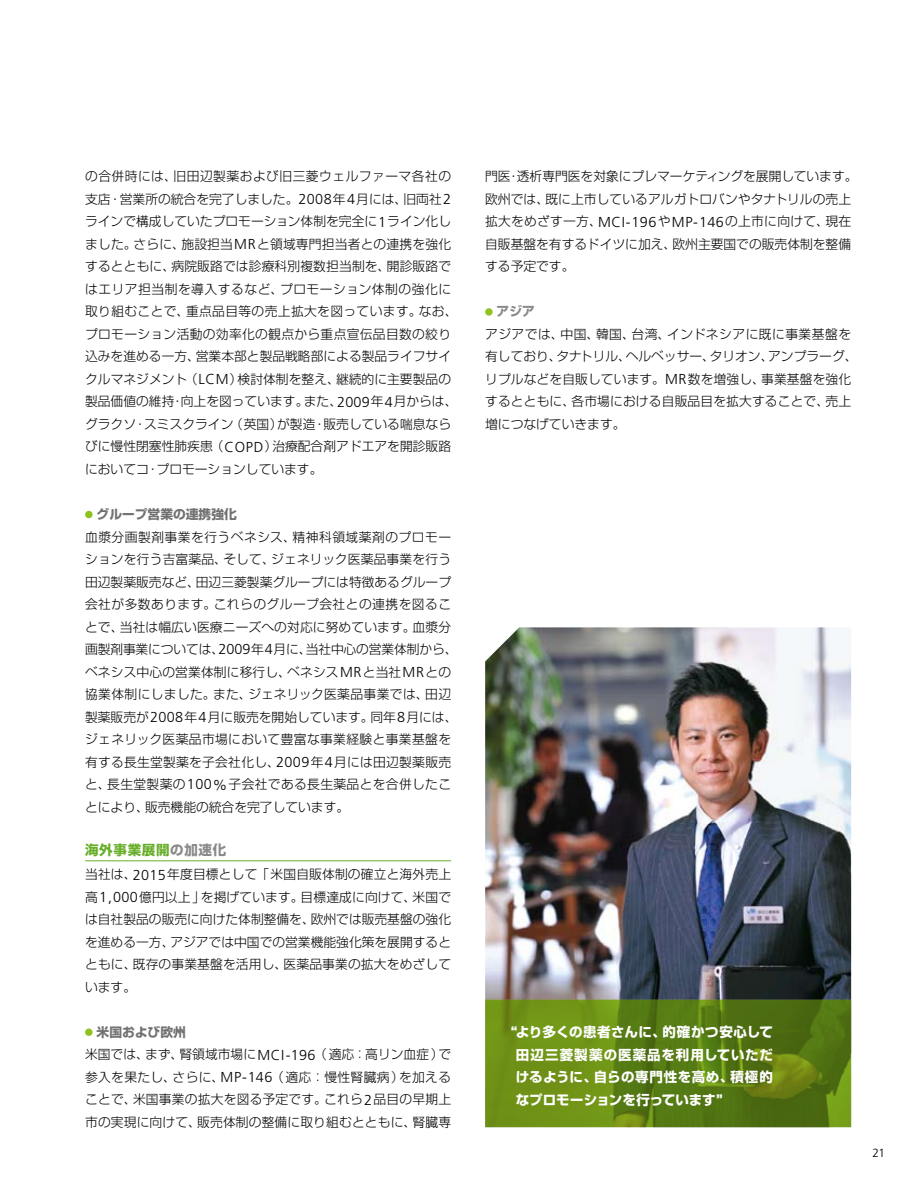
<style>
.page{position:relative;width:915px;height:1191px;background:#fff}
.page>*{position:absolute;margin:0;border:0;box-sizing:border-box;transform-origin:0 0}
.t1{font:700 13.5px/22.5px "Shin Go";letter-spacing:.03em;color:#fff;text-align:justify}
.t2{font:700 13.5px "Shin Go";letter-spacing:.05em;color:#67ae28}
.t3{font:300 12.75px/22.5px "Shin Go";letter-spacing:.01em;color:#000}
.t4{font:700 12.75px "Shin Go";color:#727172}
.t5{font:700 12.75px "Shin Go";color:#898989}
.t6{font:300 11.85px "Frutiger";color:#000}
.s1{font-family:"Frutiger";font-size:14.4px}
.s2{color:#898989}
.s3{font-weight:700;color:#727172}
</style>
<div class="page">
<hr style="left:85px;top:860px;width:366px;height:1px;background:#67ae28">
<div style="left:85px;top:511px;width:7px;height:7px;background:#8ec31f;border-radius:50%"></div>
<div style="left:85px;top:1028px;width:7px;height:8px;background:#8ec31f;border-radius:50%"></div>
<div style="left:485px;top:308px;width:7px;height:8px;background:#8ec31f;border-radius:50%"></div>
<img style="left:485px;top:627px;width:365px;height:372px">
<svg style="left:485px;top:999px;width:365px;height:128px;background:#5f8114"></svg>
<p class="t3" style="left:85px;top:165px;width:374px">の合併時には、旧田辺製薬および旧三菱ウェルファーマ各社の支店・営業所の統合を完了しました。<span class="s1">2008</span>年<span class="s1">4</span>月には、旧両社<span class="s1">2</span>ラインで構成していたプロモーション体制を完全に<span class="s1">1</span>ライン化しました。さらに、施設担当<span class="s1">MR</span>と領域専門担当者との連携を強化するとともに、病院販路では診療科別複数担当制を、開診販路ではエリア担当制を導入するなど、プロモーション体制の強化に取り組むことで、重点品目等の売上拡大を図っています。なお、プロモーション活動の効率化の観点から重点宣伝品目数の絞り込みを進める一方、営業本部と製品戦略部による製品ライフサイクルマネジメント（<span class="s1">LCM</span>）検討体制を整え、継続的に主要製品の製品価値の維持・向上を図っています。また、<span class="s1">2009</span>年<span class="s1">4</span>月からは、グラクソ・スミスクライン（英国）が製造・販売している喘息ならびに慢性閉塞性肺疾患（<span class="s1">COPD</span>）治療配合剤アドエアを開診販路においてコ・プロモーションしています。</p>
<p class="t4" style="left:96px;top:505px;width:142px">グループ営業の連携強化</p>
<p class="t3" style="left:85px;top:525px;width:374px">血漿分画製剤事業を行うベネシス、精神科領域薬剤のプロモーションを行う吉富薬品、そして、ジェネリック医薬品事業を行う田辺製薬販売など、田辺三菱製薬グループには特徴あるグループ会社が多数あります。これらのグループ会社との連携を図ることで、当社は幅広い医療ニーズへの対応に努めています。血漿分画製剤事業については、<span class="s1">2009</span>年<span class="s1">4</span>月に、当社中心の営業体制から、ベネシス中心の営業体制に移行し、ベネシス<span class="s1">MR</span>と当社<span class="s1">MR</span>との協業体制にしました。また、ジェネリック医薬品事業では、田辺製薬販売が<span class="s1">2008</span>年<span class="s1">4</span>月に販売を開始しています。同年<span class="s1">8</span>月には、ジェネリック医薬品市場において豊富な事業経験と事業基盤を有する長生堂製薬を子会社化し、<span class="s1">2009</span>年<span class="s1">4</span>月には田辺製薬販売と、長生堂製薬の<span class="s1">100%</span>子会社である長生薬品とを合併したことにより、販売機能の統合を完了しています。</p>
<p class="t2" style="left:85px;top:841px;width:143px">海外事業展開<span class="s2">の加速化</span></p>
<p class="t3" style="left:85px;top:862px;width:367px;text-align:justify">当社は、<span class="s1">2015</span>年度目標として「米国自販体制の確立と海外売上高<span class="s1">1,000</span>億円以上」を掲げています。目標達成に向けて、米国では自社製品の販売に向けた体制整備を、欧州では販売基盤の強化を進める一方、アジアでは中国での営業機能強化策を展開するとともに、既存の事業基盤を活用し、医薬品事業の拡大をめざしています。</p>
<p class="t3" style="left:85px;top:1020px;width:367px;text-indent:11px"><span class="s3">米国および欧州<br></span>米国では、まず、腎領域市場に<span class="s1">MCI-196</span>（適応：高リン血症）で参入を果たし、さらに、<span class="s1">MP-146</span>（適応：慢性腎臓病）を加えることで、米国事業の拡大を図る予定です。これら<span class="s1">2</span>品目の早期上市の実現に向けて、販売体制の整備に取り組むとともに、腎臓専</p>
<p class="t3" style="left:485px;top:165px;width:374px">門医・透析専門医を対象にプレマーケティングを展開しています。欧州では、既に上市しているアルガトロバンやタナトリルの売上拡大をめざす一方、<span class="s1">MCI-196</span>や<span class="s1">MP-146</span>の上市に向けて、現在自販基盤を有するドイツに加え、欧州主要国での販売体制を整備する予定です。</p>
<p class="t5" style="left:496px;top:303px;width:40px">アジア</p>
<p class="t3" style="left:485px;top:322px;width:374px">アジアでは、中国、韓国、台湾、インドネシアに既に事業基盤を有しており、タナトリル、ヘルベッサー、タリオン、アンプラーグ、リプルなどを自販しています。<span class="s1">MR</span>数を増強し、事業基盤を強化するとともに、各市場における自販品目を拡大することで、売上増につなげていきます。</p>
<p class="t1" style="left:515px;top:1020px;width:258px;text-indent:-5px">“より多くの患者さんに、的確かつ安心して田辺三菱製薬の医薬品を利用していただけるように、自らの専門性を高め、積極的なプロモーションを行っています”</p>
<p class="t6" style="left:872px;top:1145px;width:14px">21</p>
</div>
